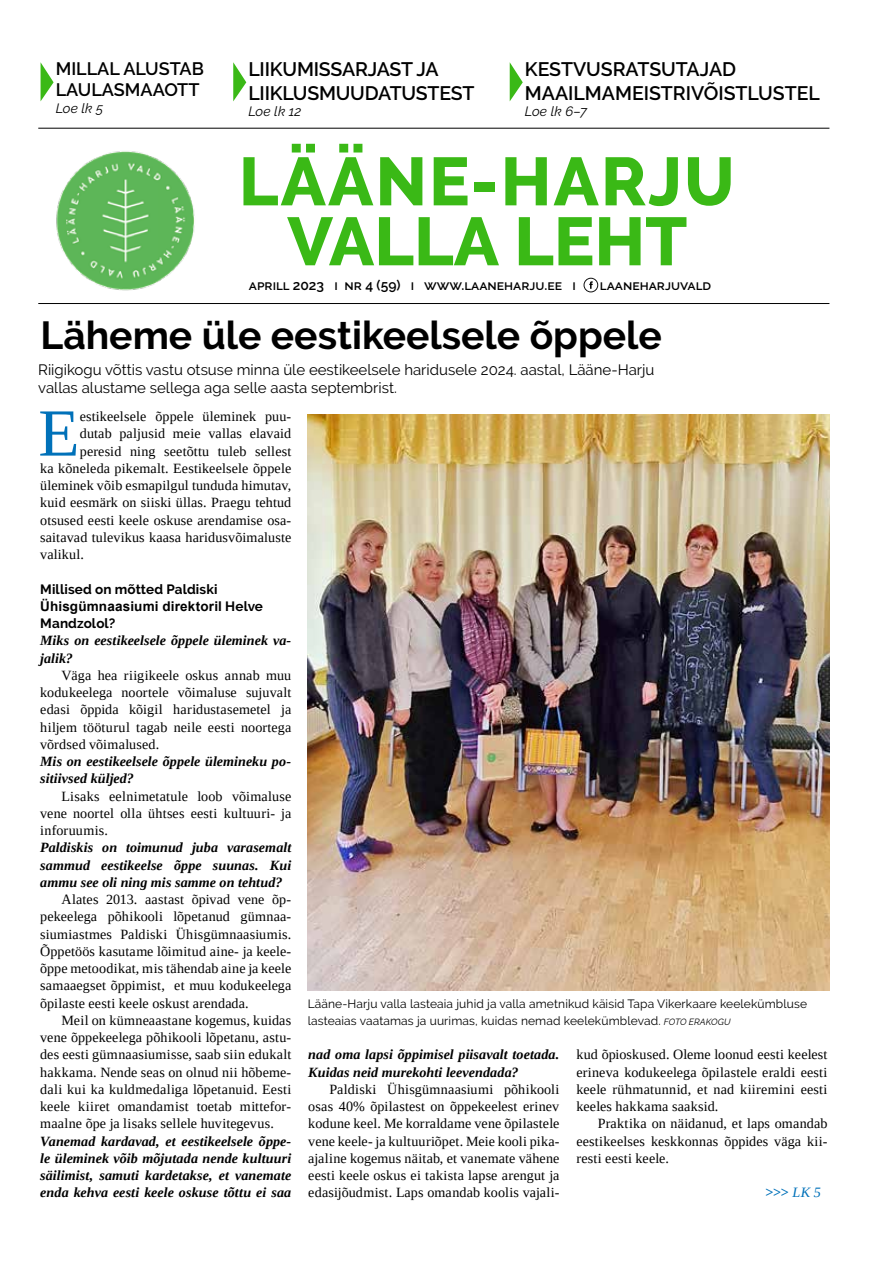
<style>
.page{position:relative;width:872px;height:1263px;background:#fff}
.page>*{position:absolute;margin:0;border:0;box-sizing:border-box;transform-origin:0 0}
.t1{font:800 67.8px/60px "Raleway";letter-spacing:.03em;color:#3ab916;text-align:center}
.t2{font:67.5px "Tinos";color:#0071b9}
.t3{font:700 39px "Raleway";color:#000}
.t4{font:600 19.5px/23.4px "Raleway";letter-spacing:-.01em;color:#000}
.t5{font:600 18px/21.6px "Raleway";color:#000}
.t6{font:15px/18px "Raleway";color:#000}
.t7{font:700 14.25px "Tinos";color:#0071b9}
.t8{font:14.1px/17.2px "Tinos";letter-spacing:.01em;color:#000;text-align:justify}
.t9{font:italic 700 14.1px/17.2px "Tinos";letter-spacing:.005em;color:#000}
.t10{font:600 13.8px "Raleway";letter-spacing:.015em;color:#000}
.t11{font:700 13.5px "Raleway";letter-spacing:.01em;color:#000}
.t12{font:700 13.5px "Arial";letter-spacing:.01em;color:#000}
.t13{font:italic 13.5px "Raleway";letter-spacing:.01em;color:#000}
.t14{font:12px/17.2px "Raleway";letter-spacing:.01em;color:#000}
.s1{font-family:"Raleway"}
.s2{font-style:italic;font-size:9px}
.s3{font-weight:400;font-style:italic}
</style>
<div class="page">
<img style="left:56px;top:151px;width:139px;height:140px">
<svg style="left:583px;top:278px;width:15px;height:14px"></svg>
<hr style="left:38px;top:303px;width:791px;height:1px;background:#000">
<hr style="left:38px;top:128px;width:791px;height:1px;background:#000">
<svg style="left:41px;top:63px;width:13px;height:38px"></svg>
<svg style="left:233px;top:62px;width:13px;height:39px"></svg>
<svg style="left:510px;top:63px;width:13px;height:38px"></svg>
<img style="left:308px;top:415px;width:521px;height:575px">
<p class="t5" style="left:56px;top:58px;width:150px">MILLAL ALUSTAB<br>LAULASMAAOTT</p>
<p class="t13" style="left:56px;top:100px;width:49px">Loe lk 5</p>
<h3 class="t4" style="left:248px;top:58px;width:227px">LIIKUMISSARJAST JA<br>LIIKLUSMUUDATUSTEST</h3>
<p class="t13" style="left:248px;top:103px;width:54px">Loe lk 12</p>
<h3 class="t4" style="left:525px;top:58px;width:296px">KESTVUSRATSUTAJAD<br>MAAILMAMEISTRIVÕISTLUSTEL</h3>
<p class="t13" style="left:525px;top:103px;width:64px">Loe lk 6–7</p>
<h1 class="t1" style="left:239px;top:152px;width:497px">LÄÄNE-HARJU<br>VALLA LEHT</h1>
<p class="t10" style="left:249px;top:277px;width:328px">aprill 2023 i nr 4 (59) i www.laaneharju.ee i</p>
<p class="t10" style="left:600px;top:277px;width:113px">laaneharjuvald</p>
<h3 class="t3" style="left:41px;top:313px;width:623px">Läheme üle eestikeelsele õppele</h3>
<p class="t6" style="left:38px;top:360px;width:617px">Riigikogu võttis vastu otsuse minna üle eestikeelsele haridusele 2024. aastal, Lääne-Harju vallas alustame sellega aga selle aasta septembrist.</p>
<h2 class="t2" style="left:38px;top:389px;width:43px">E</h2>
<p class="t8" style="left:80px;top:408px;width:213px">estikeelsele õppele üleminek puu-</p>
<p class="t8" style="left:80px;top:425px;width:213px">dutab paljusid meie vallas elavaid</p>
<p class="t8" style="left:80px;top:442px;width:213px">peresid ning seetõttu tuleb sellest</p>
<p class="t8" style="left:40px;top:459px;width:253px">ka kõneleda pikemalt. Eestikeelsele õppele</p>
<p class="t8" style="left:40px;top:477px;width:253px">üleminek võib esmapilgul tunduda himutav,</p>
<p class="t8" style="left:40px;top:494px;width:253px">kuid eesmärk on siiski üllas. Praegu tehtud</p>
<p class="t8" style="left:40px;top:511px;width:252px">otsused eesti keele oskuse arendamise osa-</p>
<p class="t8" style="left:40px;top:528px;width:253px">saitavad tulevikus kaasa haridusvõimaluste</p>
<p class="t8" style="left:40px;top:546px;width:45px">valikul.</p>
<p class="t11" style="left:40px;top:581px;width:179px">Millised on mõtted Paldiski</p>
<p class="t12" style="left:40px;top:597px;width:224px">Ühisgümnaasiumi direktoril <span class="s1">Helve</span></p>
<p class="t11" style="left:40px;top:616px;width:76px">Mandzolol?</p>
<p class="t9" style="left:40px;top:632px;width:252px">Miks on eestikeelsele õppele üleminek va&shy;jalik?</p>
<p class="t8" style="left:40px;top:666px;width:252px;text-indent:21px">Väga hea riigikeele oskus annab muu kodukeelega noortele võimaluse sujuvalt edasi õppida kõigil haridustasemetel ja hiljem tööturul tagab neile eesti noortega võrdsed võimalused.</p>
<p class="t9" style="left:40px;top:753px;width:252px">Mis on eestikeelsele õppele ülemineku po&shy;sitiivsed küljed?</p>
<p class="t8" style="left:40px;top:787px;width:252px;text-indent:21px">Lisaks eelnimetatule loob võimaluse vene noortel olla ühtses eesti kultuuri- ja inforuumis.</p>
<p class="t9" style="left:40px;top:839px;width:252px;text-align:justify">Paldiskis on toimunud juba varasemalt sammud eestikeelse õppe suunas. Kui ammu see oli ning mis samme on tehtud?</p>
<p class="t8" style="left:40px;top:891px;width:253px;text-indent:21px">Alates 2013. aastast õpivad vene õp&shy;pekeelega põhikooli lõpetanud gümnaa&shy;siumiastmes Paldiski Ühisgümnaasiumis.<br>Õppetöös kasutame lõimitud aine- ja keele&shy;õppe metoodikat, mis tähendab aine ja keele samaaegset õppimist, et muu kodukeelega õpilaste eesti keele oskust arendada.</p>
<p class="t8" style="left:40px;top:1011px;width:253px;text-indent:21px">Meil on kümneaastane kogemus, kuidas vene õppekeelega põhikooli lõpetanu, astu&shy;des eesti gümnaasiumisse, saab siin edukalt hakkama. Nende seas on olnud nii hõbeme&shy;dali kui ka kuldmedaliga lõpetanuid. Eesti keele kiiret omandamist toetab mittefor&shy;maalne õpe ja lisaks sellele huvitegevus.</p>
<p class="t9" style="left:40px;top:1132px;width:253px;text-align:justify">Vanemad kardavad, et eestikeelsele õppe&shy;le üleminek võib mõjutada nende kultuuri säilimist, samuti kardetakse, et vanemate enda kehva eesti keele oskuse tõttu ei saa</p>
<p class="t14" style="left:308px;top:995px;width:501px">Lääne-Harju valla lasteaia juhid ja valla ametnikud käisid Tapa Vikerkaare keelekümbluse lasteaias vaatamas ja uurimas, kuidas nemad keelekümblevad. <span class="s2">FOTO ERAKOGU</span></p>
<p class="t9" style="left:308px;top:1046px;width:253px">nad oma lapsi õppimisel piisavalt toetada.<br>Kuidas neid murekohti leevendada?</p>
<p class="t8" style="left:308px;top:1080px;width:253px;text-indent:21px">Paldiski Ühisgümnaasiumi põhikooli osas 40% õpilastest on õppekeelest erinev kodune keel. Me korraldame vene õpilastele vene keele- ja kultuuriõpet. Meie kooli pika&shy;ajaline kogemus näitab, et vanemate vähene eesti keele oskus ei takista lapse arengut ja edasijõudmist. Laps omandab koolis vajali-</p>
<p class="t8" style="left:576px;top:1046px;width:253px">kud õpioskused. Oleme loonud eesti keelest erineva kodukeelega õpilastele eraldi eesti keele rühmatunnid, et nad kiiremini eesti keeles hakkama saaksid.</p>
<p class="t8" style="left:576px;top:1115px;width:253px;text-indent:21px">Praktika on näidanud, et laps omandab eestikeelses keskkonnas õppides väga kii&shy;resti eesti keele.</p>
<p class="t7" style="left:765px;top:1183px;width:57px">˃˃˃ <span class="s3">LK 5</span></p>
</div>
